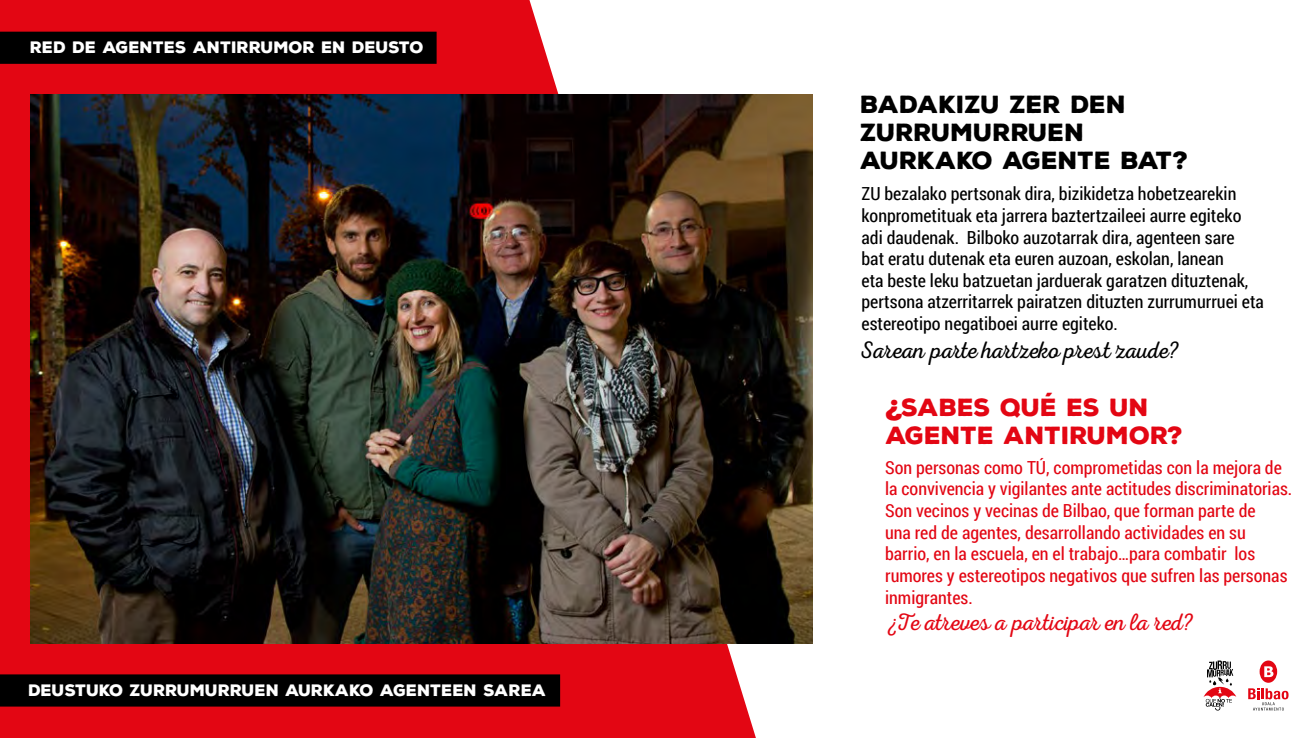
<style>
.page{position:relative;width:1310px;height:738px;background:#fff}
.page>*{position:absolute;margin:0;border:0;box-sizing:border-box;transform-origin:0 0}
.t1{font:900 28px "Nexa Rust Sans";color:#e30613}
.t2{font:900 24px/28px "Nexa Rust Sans";color:#000}
.t3{font:24px "Nexa Rust Script L 0";color:#000}
.t4{font:900 24px/28px "Nexa Rust Sans";color:#e30613}
.t5{font:24px "Nexa Rust Script L 0";color:#e30613}
.t6{font:18px/21.6px "Roboto Condensed";color:#000}
.t7{font:18px/21.6px "Roboto Condensed";color:#e30613}
.t8{font:900 16px "Nexa Rust Sans";color:#fff}
.s1{color:#fff}
</style>
<div class="page">
<div style="left:0;top:0;width:1199px;height:737px;background:#e30613"></div>
<div style="left:529px;top:0;width:760px;height:737px;background:#fff"></div>
<img style="left:30px;top:94px;width:783px;height:548px">
<div style="left:1px;top:33px;width:434px;height:30px;background:#000"></div>
<div style="left:0;top:32px;width:436px;height:32px;border:2px solid #000"></div>
<div style="left:1px;top:675px;width:558px;height:30px;background:#000"></div>
<div style="left:0;top:674px;width:560px;height:32px;border:2px solid #000"></div>
<svg style="left:1203px;top:660px;width:33px;height:50px"></svg>
<svg style="left:1248px;top:660px;width:40px;height:50px"></svg>
<p class="t8" style="left:30px;top:37px;width:395px">RED DE AGENTES ANTIRRUMOR EN DEUSTO</p>
<p class="t8" style="left:28px;top:679px;width:520px">DEUSTUKO ZURRUMURRUEN AURKAKO AGENTEEN SAREA</p>
<h2 class="t2" style="left:860px;top:91px;width:329px">BADAKIZU ZER DEN<br>ZURRUMURRUEN<br>AURKAKO AGENTE BAT?</h2>
<p class="t6" style="left:861px;top:182px;width:404px">ZU bezalako pertsonak dira, bizikidetza hobetzearekin konprometituak eta jarrera baztertzaileei aurre egiteko adi daudenak. Bilboko auzotarrak dira, agenteen sare<br>bat eratu dutenak eta euren auzoan, eskolan, lanean<br>eta beste leku batzuetan jarduerak garatzen dituztenak, pertsona atzerritarrek pairatzen dituzten zurrumurruei eta estereotipo negatiboei aurre egiteko.</p>
<h2 class="t3" style="left:861px;top:337px;width:319px">Sarean parte hartzeko prest zaude?</h2>
<h2 class="t4" style="left:886px;top:393px;width:299px"><span class="s1">?</span>SABES QUÉ ES UN<br>AGENTE ANTIRUMOR?</h2>
<h1 class="t1" style="left:902px;top:428px;width:20px;rotate:-180deg">?</h1>
<p class="t7" style="left:885px;top:455px;width:409px">Son personas como TÚ, comprometidas con la mejora de la convivencia y vigilantes ante actitudes discriminatorias.<br>Son vecinos y vecinas de Bilbao, que forman parte de<br>una red de agentes, desarrollando actividades en su barrio, en la escuela, en el trabajo…para combatir los rumores y estereotipos negativos que sufren las personas inmigrantes.</p>
<h2 class="t5" style="left:897px;top:608px;width:297px">Te atreves a participar en la red?</h2>
<h2 class="t5" style="left:897px;top:639px;width:12px;rotate:-180deg">?</h2>
</div>
